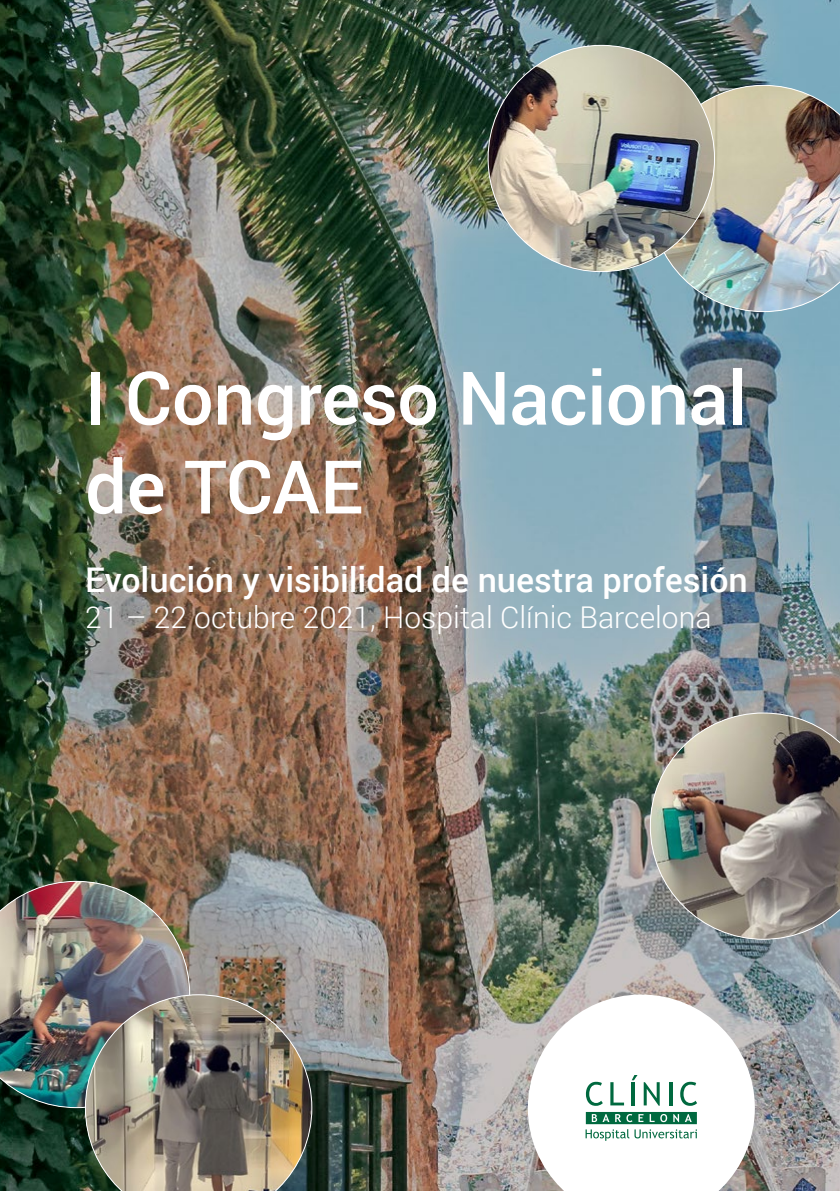
<style>
.page{position:relative;width:840px;height:1191px;background:#fff}
.page>*{position:absolute;margin:0;border:0;box-sizing:border-box;transform-origin:0 0}
.t1{font:500 74px/88.8px "Roboto";letter-spacing:-.01em;color:#fff}
.t2{font:500 34px "Roboto";color:#fff}
.t3{font:300 30px "Roboto";color:#fff}
</style>
<div class="page">
<img style="left:0;top:0;width:839px;height:1191px">
<svg style="left:527px;top:994px;width:227px;height:197px"></svg>
<img style="left:649px;top:85px;width:190px;height:227px">
<img style="left:0;top:881px;width:190px;height:227px">
<img style="left:649px;top:712px;width:190px;height:227px">
<img style="left:85px;top:994px;width:227px;height:197px">
<img style="left:488px;top:45px;width:226px;height:227px;border-radius:113px">
<svg style="left:585px;top:1081px;width:17px;height:24px"></svg>
<svg style="left:610px;top:1082px;width:13px;height:23px"></svg>
<hr style="left:631px;top:1082px;width:3px;height:23px;background:#00693f">
<svg style="left:631px;top:1075px;width:6px;height:5px"></svg>
<svg style="left:643px;top:1082px;width:16px;height:23px"></svg>
<hr style="left:668px;top:1082px;width:3px;height:23px;background:#00693f">
<svg style="left:679px;top:1081px;width:17px;height:24px"></svg>
<svg style="left:585px;top:1112px;width:111px;height:28px"></svg>
<h1 class="t1" style="left:85px;top:351px;width:663px">I Congreso Nacional de TCAE</h1>
<p class="t2" style="left:85px;top:556px;width:664px">Evolución y visibilidad de nuestra profesión</p>
<p class="t3" style="left:85px;top:596px;width:627px">21 – 22 octubre 2021, Hospital Clínic Barcelona</p>
</div>
